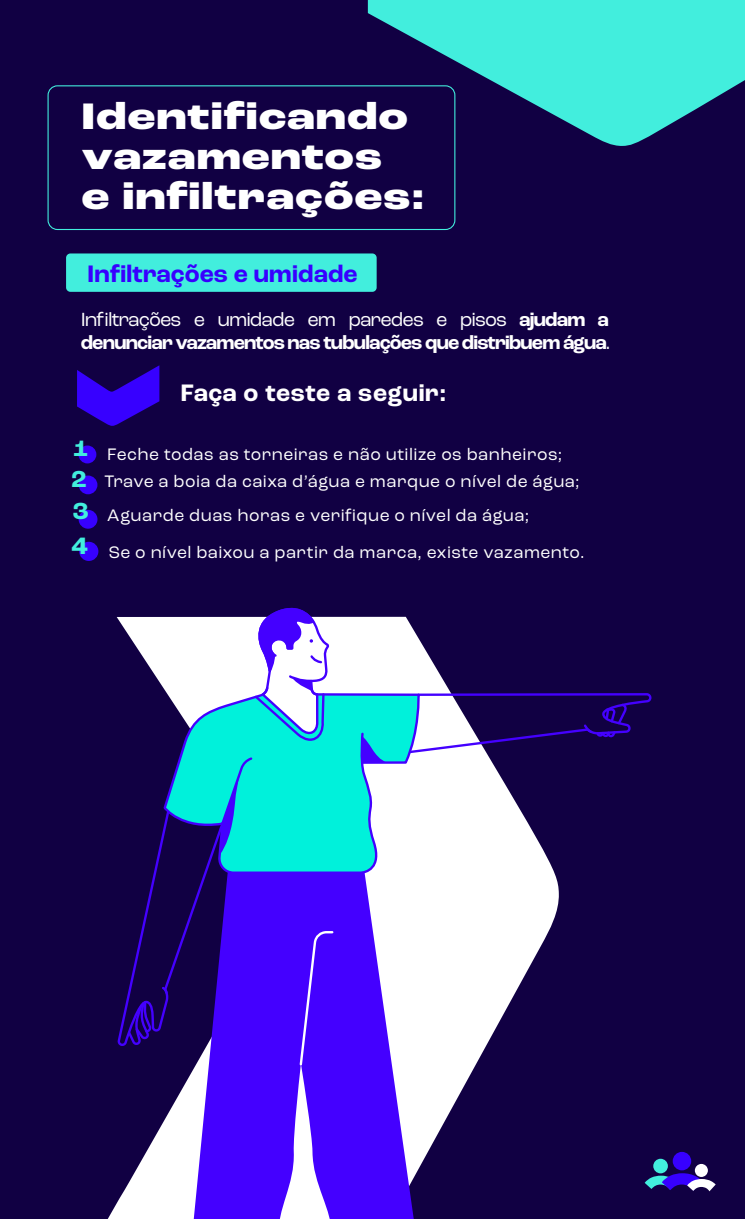
<style>
.page{position:relative;width:745px;height:1219px;background:#fff}
.page>*{position:absolute;margin:0;border:0;box-sizing:border-box;transform-origin:0 0}
.t1{font:800 expanded 38.62px/39.8px "Roc Grotesk";letter-spacing:.025em;color:#fff}
.t2{font:700 25px "Roc Grotesk";letter-spacing:.005em;color:#3700ff}
.t3{font:700 25px "Roc Grotesk";letter-spacing:.025em;color:#fff}
.t4{font:700 24.88px "Roc Grotesk";color:#42eedd;scale:1.08 1}
.t5{font:700 24.5px "Roc Grotesk";color:#42eedd;scale:1.08 1}
.t6{font:700 24.25px "Roc Grotesk";color:#42eedd;scale:1.08 1}
.t7{font:700 23.25px "Roc Grotesk";color:#42eedd;scale:1.08 1}
.t8{font:700 20px/23.4px "Roc Grotesk";letter-spacing:-.04em;color:#fff}
.t9{font:17.5px/27px "Roc Grotesk";letter-spacing:.025em;color:#fff}
.s1{font-weight:400}
</style>
<div class="page">
<div style="left:0;top:0;width:744px;height:1218px;background:#110043"></div>
<svg style="left:367px;top:0;width:377px;height:146px;fill:#42eedd"></svg>
<div style="left:66px;top:253px;width:310px;height:39px;background:#42eedd;border-radius:4px"></div>
<div style="left:78px;top:445px;width:18px;height:18px;background:#3700ff;border-radius:50%"></div>
<div style="left:79px;top:475px;width:18px;height:19px;background:#3700ff;border-radius:50%"></div>
<div style="left:79px;top:509px;width:18px;height:19px;background:#3700ff;border-radius:50%"></div>
<div style="left:79px;top:541px;width:19px;height:20px;background:#3700ff;border-radius:50%"></div>
<div style="left:47px;top:85px;width:408px;height:145px;border:1px solid #42eedd;border-radius:9px"></div>
<div style="left:652px;top:1158px;width:15px;height:14px;background:#42eedd;border-radius:50%"></div>
<div style="left:672px;top:1151px;width:18px;height:18px;background:#3700ff;border-radius:50%"></div>
<svg style="left:694px;top:1163px;width:13px;height:13px"></svg>
<svg style="left:644px;top:1172px;width:71px;height:18px"></svg>
<svg style="left:77px;top:365px;width:82px;height:61px"></svg>
<svg style="left:108px;top:1066px;width:367px;height:152px"></svg>
<svg style="left:181px;top:1066px;width:89px;height:152px"></svg>
<svg style="left:270px;top:1066px;width:160px;height:152px"></svg>
<svg style="left:116px;top:607px;width:536px;height:459px"></svg>
<h1 class="t1" style="left:81px;top:98px;width:344px">Identificando vazamentos<br>e infiltrações:</h1>
<h2 class="t2" style="left:88px;top:258px;width:271px">Infiltrações e umidade</h2>
<p class="t8" style="left:81px;top:308px;width:531px"><span class="s1">Infiltrações e umidade em paredes e pisos</span> ajudam a denunciar vazamentos nas tubulações que distribuem água<span class="s1">.</span></p>
<h3 class="t7" style="left:73px;top:434px;width:16px">1</h3>
<h3 class="t6" style="left:71px;top:463px;width:16px">2</h3>
<h3 class="t5" style="left:73px;top:496px;width:16px">3</h3>
<h3 class="t4" style="left:71px;top:530px;width:17px">4</h3>
<h2 class="t3" style="left:181px;top:377px;width:267px">Faça o teste a seguir:</h2>
<p class="t9" style="left:104px;top:440px;width:476px">Feche todas as torneiras e não utilize os banheiros;<br>Trave a boia da caixa d’água e marque o nível de água;</p>
<p class="t9" style="left:107px;top:496px;width:478px;line-height:37px">Aguarde duas horas e verifique o nível da água;<br>Se o nível baixou a partir da marca, existe vazamento.</p>
</div>
